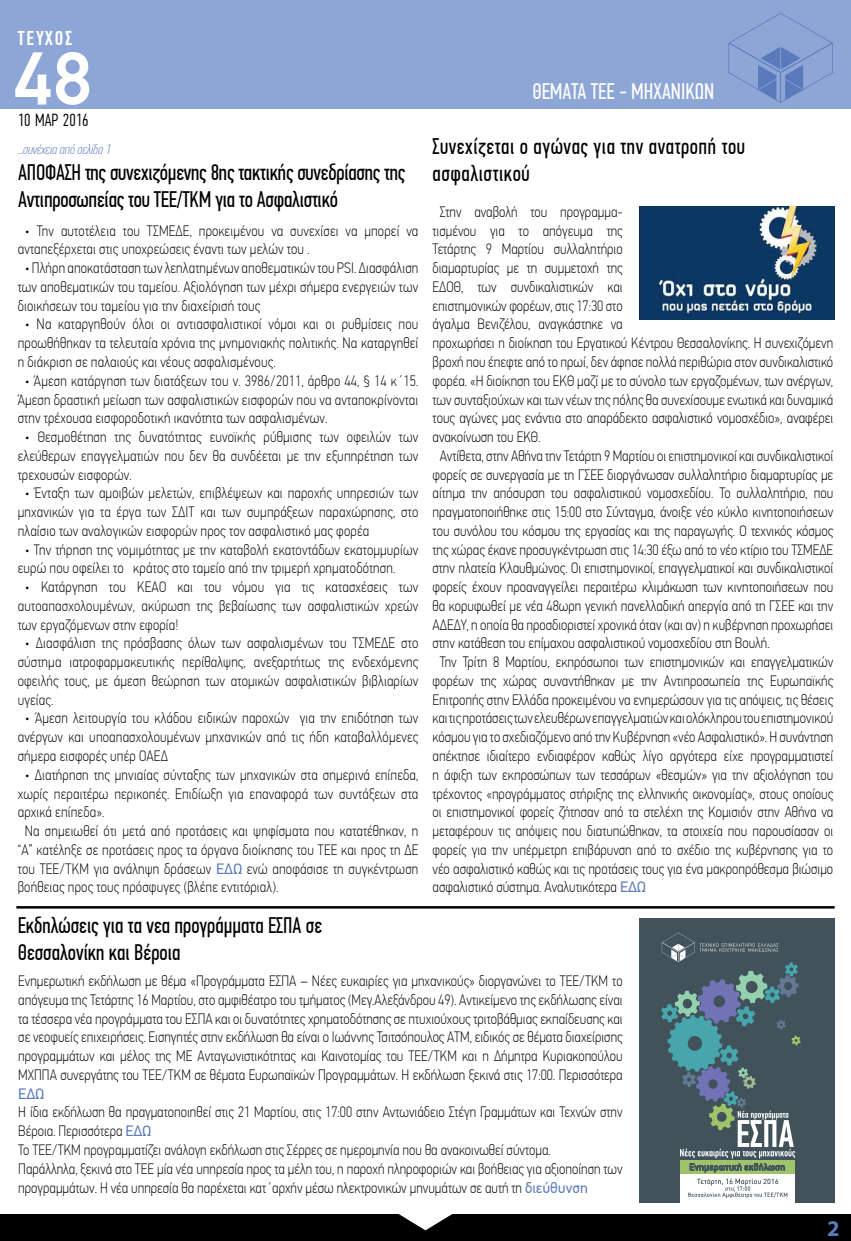
<style>
.page{position:relative;width:851px;height:1241px;background:#fff}
.page>*{position:absolute;margin:0;border:0;box-sizing:border-box;transform-origin:0 0}
.t1{font:500 75px "PF Din Text Pro";color:#fff}
.t2{font:22.5px/27px "PF Din Text Comp Pro";color:#000}
.t3{font:22.5px/27px "PF Din Text Comp Pro";letter-spacing:.025em;color:#000}
.t4{font:22.5px "PF Din Text Comp Pro";color:#fff}
.t5{font:700 22.5px "Myriad Pro";color:#5b7abc}
.t6{font:500 20px "PF Din Text Comp Pro";letter-spacing:.1em;color:#fff}
.t7{font:300 17.5px "PF Din Text Comp Pro";color:#000}
.t8{font:100 15px/18.8px "PF Din Text Cond Pro";color:#000;text-align:justify}
.t9{font:15px "PF Din Text Pro";color:#5b7abc}
.t10{font:italic 100 13.75px "PF Din Text Comp Pro";color:#5b7abc}
.s1{font-family:"PF Din Text Pro";font-weight:400;color:#5b7abc}
</style>
<div class="page">
<div style="left:0;top:0;width:850px;height:108px;background:#8ea6d6"></div>
<div style="left:0;top:1214px;width:850px;height:26px;background:#000"></div>
<svg style="left:728px;top:13px;width:104px;height:90px"></svg>
<svg style="left:399px;top:1214px;width:53px;height:16px"></svg>
<hr style="left:16px;top:905px;width:818px;height:3px;background:#000">
<img style="left:639px;top:207px;width:195px;height:112px">
<div style="left:639px;top:917px;width:195px;height:285px;background:#41525a"></div>
<div style="left:680px;top:1160px;width:114px;height:42px;background:#fff"></div>
<svg style="left:687px;top:1178px;width:100px;height:19px"></svg>
<div style="left:680px;top:1160px;width:114px;height:13px;background:#9dc36b"></div>
<svg style="left:661px;top:932px;width:139px;height:239px"></svg>
<h3 class="t6" style="left:18px;top:27px;width:56px">ΤΕΥΧΟΣ</h3>
<h1 class="t1" style="left:13px;top:34px;width:80px">48</h1>
<p class="t7" style="left:18px;top:110px;width:72px">10 ΜΑΡ 2016</p>
<p class="t10" style="left:18px;top:142px;width:94px">...συνέχεια από σελίδα 1</p>
<h2 class="t2" style="left:18px;top:159px;width:388px">ΑΠΟΦΑΣΗ της συνεχιζόμενης 8ης τακτικής συνεδρίασης της<br>Αντιπροσωπείας του ΤΕΕ/ΤΚΜ για το Ασφαλιστικό</h2>
<p class="t8" style="left:18px;top:221px;width:402px;text-indent:7px">• Την αυτοτέλεια του ΤΣΜΕΔΕ, προκειμένου να συνεχίσει να μπορεί να ανταπεξέρχεται στις υποχρεώσεις έναντι των μελών του .</p>
<p class="t8" style="left:18px;top:258px;width:402px;text-indent:7px">• Πλήρη αποκατάσταση των λεηλατημένων αποθεματικών του PSI. Διασφάλιση των αποθεματικών του ταμείου. Αξιολόγηση των μέχρι σήμερα ενεργειών των διοικήσεων του ταμείου για την διαχείρισή τους</p>
<p class="t8" style="left:18px;top:315px;width:402px;text-indent:7px">• Να καταργηθούν όλοι οι αντιασφαλιστικοί νόμοι και οι ρυθμίσεις που προωθήθηκαν τα τελευταία χρόνια της μνημονιακής πολιτικής. Να καταργηθεί η διάκριση σε παλαιούς και νέους ασφαλισμένους.</p>
<p class="t8" style="left:18px;top:371px;width:402px;text-indent:7px">• Άμεση κατάργηση των διατάξεων του ν. 3986/2011, άρθρο 44, § 14 κ΄15.<br>Άμεση δραστική μείωση των ασφαλιστικών εισφορών που να ανταποκρίνονται στην τρέχουσα εισφοροδοτική ικανότητα των ασφαλισμένων.</p>
<p class="t8" style="left:18px;top:427px;width:402px;text-indent:7px">• Θεσμοθέτηση της δυνατότητας ευνοϊκής ρύθμισης των οφειλών των ελεύθερων επαγγελματιών που δεν θα συνδέεται με την εξυπηρέτηση των τρεχουσών εισφορών.</p>
<p class="t8" style="left:18px;top:483px;width:402px;text-indent:7px">• Ένταξη των αμοιβών μελετών, επιβλέψεων και παροχής υπηρεσιών των μηχανικών για τα έργα των ΣΔΙΤ και των συμπράξεων παραχώρησης, στο πλαίσιο των αναλογικών εισφορών προς τον ασφαλιστικό μας φορέα</p>
<p class="t8" style="left:18px;top:540px;width:402px;text-indent:7px">• Την τήρηση της νομιμότητας με την καταβολή εκατοντάδων εκατομμυρίων ευρώ που οφείλει το κράτος στο ταμείο από την τριμερή χρηματοδότηση.</p>
<p class="t8" style="left:18px;top:577px;width:402px;text-indent:7px">• Κατάργηση του ΚΕΑΟ και του νόμου για τις κατασχέσεις των αυτοαπασχολουμένων, ακύρωση της βεβαίωσης των ασφαλιστικών χρεών των εργαζόμενων στην εφορία!</p>
<p class="t8" style="left:18px;top:633px;width:402px;text-indent:7px">• Διασφάλιση της πρόσβασης όλων των ασφαλισμένων του ΤΣΜΕΔΕ στο σύστημα ιατροφαρμακευτικής περίθαλψης, ανεξαρτήτως της ενδεχόμενης οφειλής τους, με άμεση θεώρηση των ατομικών ασφαλιστικών βιβλιαρίων υγείας.</p>
<p class="t8" style="left:18px;top:708px;width:402px;text-indent:7px">• Άμεση λειτουργία του κλάδου ειδικών παροχών για την επιδότηση των ανέργων και υποαπασχολουμένων μηχανικών από τις ήδη καταβαλλόμενες σήμερα εισφορές υπέρ ΟΑΕΔ</p>
<p class="t8" style="left:25px;top:765px;width:395px">• Διατήρηση της μηνιαίας σύνταξης των μηχανικών στα σημερινά επίπεδα,</p>
<p class="t8" style="left:18px;top:783px;width:402px">χωρίς περαιτέρω περικοπές. Επιδίωξη για επαναφορά των συντάξεων στα</p>
<p class="t8" style="left:18px;top:802px;width:88px">αρχικά επίπεδα».</p>
<p class="t8" style="left:25px;top:821px;width:395px">Να σημειωθεί ότι μετά από προτάσεις και ψηφίσματα που κατατέθηκαν, η</p>
<p class="t8" style="left:18px;top:840px;width:402px">“Α” κατέληξε σε προτάσεις προς τα όργανα διοίκησης του ΤΕΕ και προς τη ΔΕ</p>
<p class="t8" style="left:18px;top:858px;width:402px">του ΤΕΕ/ΤΚΜ για ανάληψη δράσεων <span class="s1">ΕΔΩ</span> ενώ αποφάσισε τη συγκέντρωση</p>
<p class="t8" style="left:18px;top:877px;width:262px">βοήθειας προς τους πρόσφυγες (βλέπε εντιτόριαλ).</p>
<h2 class="t2" style="left:18px;top:912px;width:306px">Εκδηλώσεις για τα νεα προγράμματα ΕΣΠΑ σε<br>Θεσσαλονίκη και Βέροια</h2>
<h2 class="t4" style="left:532px;top:78px;width:183px">ΘΕΜΑΤΑ ΤΕΕ - ΜΗΧΑΝΙΚΩΝ</h2>
<h2 class="t3" style="left:432px;top:133px;width:314px">Συνεχίζεται ο αγώνας για την ανατροπή του ασφαλιστικού</h2>
<p class="t8" style="left:439px;top:202px;width:184px">Στην αναβολή του προγραμμα-</p>
<p class="t8" style="left:432px;top:221px;width:191px">τισμένου για το απόγευμα της</p>
<p class="t8" style="left:432px;top:240px;width:191px">Τετάρτης 9 Μαρτίου συλλαλητήριο</p>
<p class="t8" style="left:432px;top:258px;width:191px">διαμαρτυρίας με τη συμμετοχή της</p>
<p class="t8" style="left:432px;top:277px;width:191px">ΕΔΟΘ, των συνδικαλιστικών και</p>
<p class="t8" style="left:432px;top:296px;width:191px">επιστημονικών φορέων, στις 17:30 στο</p>
<p class="t8" style="left:432px;top:315px;width:191px">άγαλμα Βενιζέλου, αναγκάστηκε να</p>
<p class="t8" style="left:432px;top:333px;width:402px">προχωρήσει η διοίκηση του Εργατικού Κέντρου Θεσσαλονίκης. Η συνεχιζόμενη</p>
<p class="t8" style="left:432px;top:352px;width:402px">βροχή που έπεφτε από το πρωί, δεν άφησε πολλά περιθώρια στον συνδικαλιστικό</p>
<p class="t8" style="left:432px;top:371px;width:402px">φορέα. «Η διοίκηση του ΕΚΘ μαζί με το σύνολο των εργαζομένων, των ανέργων,</p>
<p class="t8" style="left:432px;top:390px;width:402px">των συνταξιούχων και των νέων της πόλης θα συνεχίσουμε ενωτικά και δυναμικά</p>
<p class="t8" style="left:432px;top:408px;width:402px">τους αγώνες μας ενάντια στο απαράδεκτο ασφαλιστικό νομοσχέδιο», αναφέρει</p>
<p class="t8" style="left:432px;top:427px;width:109px">ανακοίνωση του ΕΚΘ.</p>
<p class="t8" style="left:439px;top:446px;width:395px">Αντίθετα, στην Αθήνα την Τετάρτη 9 Μαρτίου οι επιστημονικοί και συνδικαλιστικοί</p>
<p class="t8" style="left:432px;top:465px;width:402px">φορείς σε συνεργασία με τη ΓΣΕΕ διοργάνωσαν συλλαλητήριο διαμαρτυρίας με</p>
<p class="t8" style="left:432px;top:483px;width:402px">αίτημα την απόσυρση του ασφαλιστικού νομοσχεδίου. Το συλλαλητήριο, που</p>
<p class="t8" style="left:432px;top:502px;width:402px">πραγματοποιήθηκε στις 15:00 στο Σύνταγμα, άνοιξε νέο κύκλο κινητοποιήσεων</p>
<p class="t8" style="left:432px;top:521px;width:402px">του συνόλου του κόσμου της εργασίας και της παραγωγής. Ο τεχνικός κόσμος</p>
<p class="t8" style="left:432px;top:540px;width:402px">της χώρας έκανε προσυγκέντρωση στις 14:30 έξω από το νέο κτίριο του ΤΣΜΕΔΕ</p>
<p class="t8" style="left:432px;top:558px;width:402px">στην πλατεία Κλαυθμώνος. Οι επιστημονικοί, επαγγελματικοί και συνδικαλιστικοί</p>
<p class="t8" style="left:432px;top:577px;width:402px">φορείς έχουν προαναγγείλει περαιτέρω κλιμάκωση των κινητοποιήσεων που</p>
<p class="t8" style="left:432px;top:596px;width:402px">θα κορυφωθεί με νέα 48ωρη γενική πανελλαδική απεργία από τη ΓΣΕΕ και την</p>
<p class="t8" style="left:432px;top:615px;width:402px">ΑΔΕΔΥ, η οποία θα προσδιοριστεί χρονικά όταν (και αν) η κυβέρνηση προχωρήσει</p>
<p class="t8" style="left:432px;top:633px;width:338px">στην κατάθεση του επίμαχου ασφαλιστικού νομοσχεδίου στη Βουλή.</p>
<p class="t8" style="left:439px;top:652px;width:395px">Την Τρίτη 8 Μαρτίου, εκπρόσωποι των επιστημονικών και επαγγελματικών</p>
<p class="t8" style="left:432px;top:671px;width:402px">φορέων της χώρας συναντήθηκαν με την Αντιπροσωπεία της Ευρωπαϊκής</p>
<p class="t8" style="left:432px;top:690px;width:402px">Επιτροπής στην Ελλάδα προκειμένου να ενημερώσουν για τις απόψεις, τις θέσεις</p>
<p class="t8" style="left:432px;top:708px;width:402px">και τις προτάσεις των ελευθέρων επαγγελματιών και ολόκληρου του επιστημονικού</p>
<p class="t8" style="left:432px;top:727px;width:402px">κόσμου για το σχεδιαζόμενο από την Κυβέρνηση «νέο Ασφαλιστικό». Η συνάντηση</p>
<p class="t8" style="left:432px;top:746px;width:402px">απέκτησε ιδιαίτερο ενδιαφέρον καθώς λίγο αργότερα είχε προγραμματιστεί</p>
<p class="t8" style="left:432px;top:765px;width:402px">η άφιξη των εκπροσώπων των τεσσάρων «θεσμών» για την αξιολόγηση του</p>
<p class="t8" style="left:432px;top:783px;width:402px">τρέχοντος «προγράμματος στήριξης της ελληνικής οικονομίας», στους οποίους</p>
<p class="t8" style="left:432px;top:802px;width:402px">οι επιστημονικοί φορείς ζήτησαν από τα στελέχη της Κομισιόν στην Αθήνα να</p>
<p class="t8" style="left:432px;top:821px;width:402px">μεταφέρουν τις απόψεις που διατυπώθηκαν, τα στοιχεία που παρουσίασαν οι</p>
<p class="t8" style="left:432px;top:840px;width:402px">φορείς για την υπέρμετρη επιβάρυνση από το σχέδιο της κυβέρνησης για το</p>
<p class="t8" style="left:432px;top:858px;width:402px">νέο ασφαλιστικό καθώς και τις προτάσεις τους για ένα μακροπρόθεσμα βιώσιμο</p>
<p class="t8" style="left:432px;top:877px;width:215px">ασφαλιστικό σύστημα. Αναλυτικότερα <span class="s1">ΕΔΩ</span></p>
<p class="t8" style="left:18px;top:971px;width:605px">Ενημερωτική εκδήλωση με θέμα «Προγράμματα ΕΣΠΑ – Νέες ευκαιρίες για μηχανικούς» διοργανώνει το ΤΕΕ/ΤΚΜ το απόγευμα της Τετάρτης 16 Μαρτίου, στο αμφιθέατρο του τμήματος (Μεγ.Αλεξάνδρου 49). Αντικείμενο της εκδήλωσης είναι τα τέσσερα νέα προγράμματα του ΕΣΠΑ και οι δυνατότητες χρηματοδότησης σε πτυχιούχους τριτοβάθμιας εκπαίδευσης και σε νεοφυείς επιχειρήσεις. Εισηγητές στην εκδήλωση θα είναι ο Ιωάννης Τσιτσόπουλος ΑΤΜ, ειδικός σε θέματα διαχείρισης προγραμμάτων και μέλος της ΜΕ Ανταγωνιστικότητας και Καινοτομίας του ΤΕΕ/ΤΚΜ και η Δήμητρα Κυριακοπούλου ΜΧΠΠΑ συνεργάτης του ΤΕΕ/ΤΚΜ σε θέματα Ευρωπαϊκών Προγραμμάτων. Η εκδήλωση ξεκινά στις 17:00. Περισσότερα</p>
<p class="t9" style="left:18px;top:1084px;width:27px">ΕΔΩ</p>
<p class="t8" style="left:18px;top:1102px;width:605px;text-align:left">Η ίδια εκδήλωση θα πραγματοποιηθεί στις 21 Μαρτίου, στις 17:00 στην Αντωνιάδειο Στέγη Γραμμάτων και Τεχνών στην Βέροια. Περισσότερα <span class="s1">ΕΔΩ<br></span>Το ΤΕΕ/ΤΚΜ προγραμματίζει ανάλογη εκδήλωση στις Σέρρες σε ημερομηνία που θα ανακοινωθεί σύντομα.<br>Παράλληλα, ξεκινά στο ΤΕΕ μία νέα υπηρεσία προς τα μέλη του, η παροχή πληροφοριών και βοήθειας για αξιοποίηση των προγραμμάτων. Η νέα υπηρεσία θα παρέχεται κατ΄αρχήν μέσω ηλεκτρονικών μηνυμάτων σε αυτή τη <span class="s1">διεύθυνση</span></p>
<h2 class="t5" style="left:826px;top:1213px;width:14px">2</h2>
</div>
